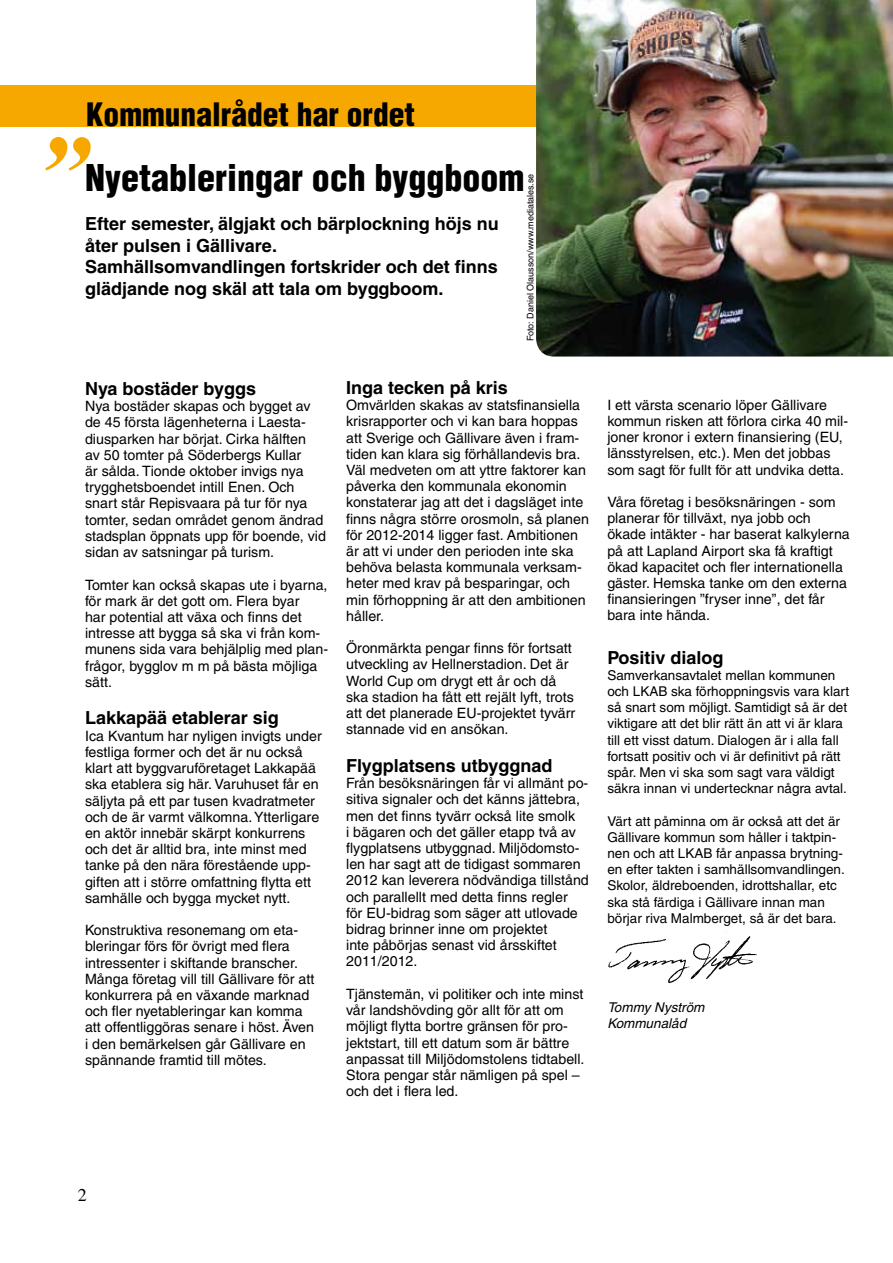
<style>
.page{position:relative;width:893px;height:1263px;background:#fff}
.page>*{position:absolute;margin:0;border:0;box-sizing:border-box;transform-origin:0 0}
.t1{font:italic 700 108px "Times New Roman";color:#f7a800}
.t2{font:900 condensed 36px "Helvetica";color:#000}
.t3{font:900 condensed 31.5px "Helvetica";color:#000}
.t4{font:700 18px/21.6px "Helvetica";color:#000}
.t5{font:18px "Times";color:#000}
.t6{font:14.25px/16.2px "Helvetica";color:#000}
.t7{font:13.5px/16.2px "Helvetica";color:#000}
.t8{font:italic 13.5px/16.2px "Helvetica";color:#000}
.t9{font:9px "Helvetica";color:#000}
</style>
<div class="page">
<div style="left:0;top:85px;width:536px;height:41px;background:#f7a800"></div>
<img style="left:536px;top:0;width:357px;height:357px">
<img style="left:608px;top:931px;width:149px;height:53px">
<h3 class="t3" style="left:86px;top:95px;width:330px">Kommunalrådet har ordet</h3>
<h1 class="t1" style="left:32px;top:99px;width:55px">”</h1>
<h2 class="t2" style="left:85px;top:155px;width:441px">Nyetableringar och byggboom</h2>
<p class="t4" style="left:85px;top:213px;width:415px">Efter semester, älgjakt och bärplockning höjs nu åter pulsen i Gällivare.<br>Samhällsomvandlingen fortskrider och det finns glädjande nog skäl att tala om byggboom.</p>
<p class="t9" style="left:525px;top:341px;width:169px;rotate:-90deg">Foto: Daniel Olausson/www.mediatales.se</p>
<p class="t4" style="left:85px;top:378px;width:172px">Nya bostäder byggs</p>
<p class="t6" style="left:85px;top:398px;width:242px">Nya bostäder skapas och bygget av de 45 första lägenheterna i Laesta&shy;diusparken har börjat. Cirka hälften<br>av 50 tomter på Söderbergs Kullar<br>är sålda. Tionde oktober invigs nya trygghetsboendet intill Enen. Och snart står Repisvaara på tur för nya tomter, sedan området genom ändrad stadsplan öppnats upp för boende, vid sidan av satsningar på turism.</p>
<p class="t6" style="left:85px;top:576px;width:245px">Tomter kan också skapas ute i byarna, för mark är det gott om. Flera byar<br>har potential att växa och finns det intresse att bygga så ska vi från kom&shy;munens sida vara behjälplig med plan&shy;frågor, bygglov m m på bästa möjliga sätt.</p>
<p class="t4" style="left:85px;top:707px;width:195px">Lakkapää etablerar sig</p>
<p class="t6" style="left:85px;top:727px;width:238px">Ica Kvantum har nyligen invigts under festliga former och det är nu också klart att byggvaruföretaget Lakkapää ska etablera sig här. Varuhuset får en säljyta på ett par tusen kvadratmeter och de är varmt välkomna. Ytterligare en aktör innebär skärpt konkurrens och det är alltid bra, inte minst med tanke på den nära förestående upp&shy;giften att i större omfattning flytta ett samhälle och bygga mycket nytt.</p>
<p class="t6" style="left:85px;top:922px;width:231px">Konstruktiva resonemang om eta&shy;bleringar förs för övrigt med flera intressenter i skiftande branscher.<br>Många företag vill till Gällivare för att konkurrera på en växande marknad och fler nyetableringar kan komma att offentliggöras senare i höst. Även i den bemärkelsen går Gällivare en spännande framtid till mötes.</p>
<p class="t4" style="left:346px;top:377px;width:163px">Inga tecken på kris</p>
<p class="t6" style="left:346px;top:397px;width:244px">Omvärlden skakas av statsfinansiella krisrapporter och vi kan bara hoppas att Sverige och Gällivare även i fram&shy;tiden kan klara sig förhållandevis bra.<br>Väl medveten om att yttre faktorer kan påverka den kommunala ekonomin konstaterar jag att det i dagsläget inte finns några större orosmoln, så planen för 2012-2014 ligger fast. Ambitionen är att vi under den perioden inte ska behöva belasta kommunala verksam&shy;heter med krav på besparingar, och min förhoppning är att den ambitionen håller.</p>
<p class="t6" style="left:346px;top:640px;width:231px">Öronmärkta pengar finns för fortsatt utveckling av Hellnerstadion. Det är World Cup om drygt ett år och då ska stadion ha fått ett rejält lyft, trots att det planerade EU-projektet tyvärr stannade vid en ansökan.</p>
<p class="t4" style="left:346px;top:755px;width:208px">Flygplatsens utbyggnad</p>
<p class="t6" style="left:346px;top:775px;width:244px">Från besöksnäringen får vi allmänt po&shy;sitiva signaler och det känns jättebra, men det finns tyvärr också lite smolk<br>i bägaren och det gäller etapp två av flygplatsens utbyggnad. Miljödomsto&shy;len har sagt att de tidigast sommaren 2012 kan leverera nödvändiga tillstånd och parallellt med detta finns regler<br>för EU-bidrag som säger att utlovade bidrag brinner inne om projektet<br>inte påbörjas senast vid årsskiftet 2011/2012.</p>
<p class="t6" style="left:346px;top:986px;width:240px">Tjänstemän, vi politiker och inte minst vår landshövding gör allt för att om möjligt flytta bortre gränsen för pro&shy;jektstart, till ett datum som är bättre anpassat till Miljödomstolens tidtabell.<br>Stora pengar står nämligen på spel – och det i flera led.</p>
<p class="t6" style="left:607px;top:397px;width:242px">I ett värsta scenario löper Gällivare kommun risken att förlora cirka 40 mil&shy;joner kronor i extern finansiering (EU, länsstyrelsen, etc.). Men det jobbas som sagt för fullt för att undvika detta.</p>
<p class="t6" style="left:607px;top:494px;width:244px">Våra företag i besöksnäringen - som planerar för tillväxt, nya jobb och ökade intäkter - har baserat kalkylerna på att Lapland Airport ska få kraftigt ökad kapacitet och fler internationella gäster. Hemska tanke om den externa finansieringen ”fryser inne”, det får bara inte hända.</p>
<p class="t4" style="left:607px;top:646px;width:118px">Positiv dialog</p>
<p class="t7" style="left:607px;top:667px;width:244px">Samverkansavtalet mellan kommunen och LKAB ska förhoppningsvis vara klart så snart som möjligt. Samtidigt så är det viktigare att det blir rätt än att vi är klara till ett visst datum. Dialogen är i alla fall fortsatt positiv och vi är definitivt på rätt spår. Men vi ska som sagt vara väldigt säkra innan vi undertecknar några avtal.</p>
<p class="t7" style="left:607px;top:813px;width:239px">Värt att påminna om är också att det är Gällivare kommun som håller i taktpin&shy;nen och att LKAB får anpassa brytning&shy;en efter takten i samhällsomvandlingen.<br>Skolor, äldreboenden, idrottshallar, etc ska stå färdiga i Gällivare innan man börjar riva Malmberget, så är det bara.</p>
<p class="t8" style="left:607px;top:999px;width:99px">Tommy Nyström<br>Kommunalåd</p>
<p class="t5" style="left:78px;top:1185px;width:10px">2</p>
</div>
